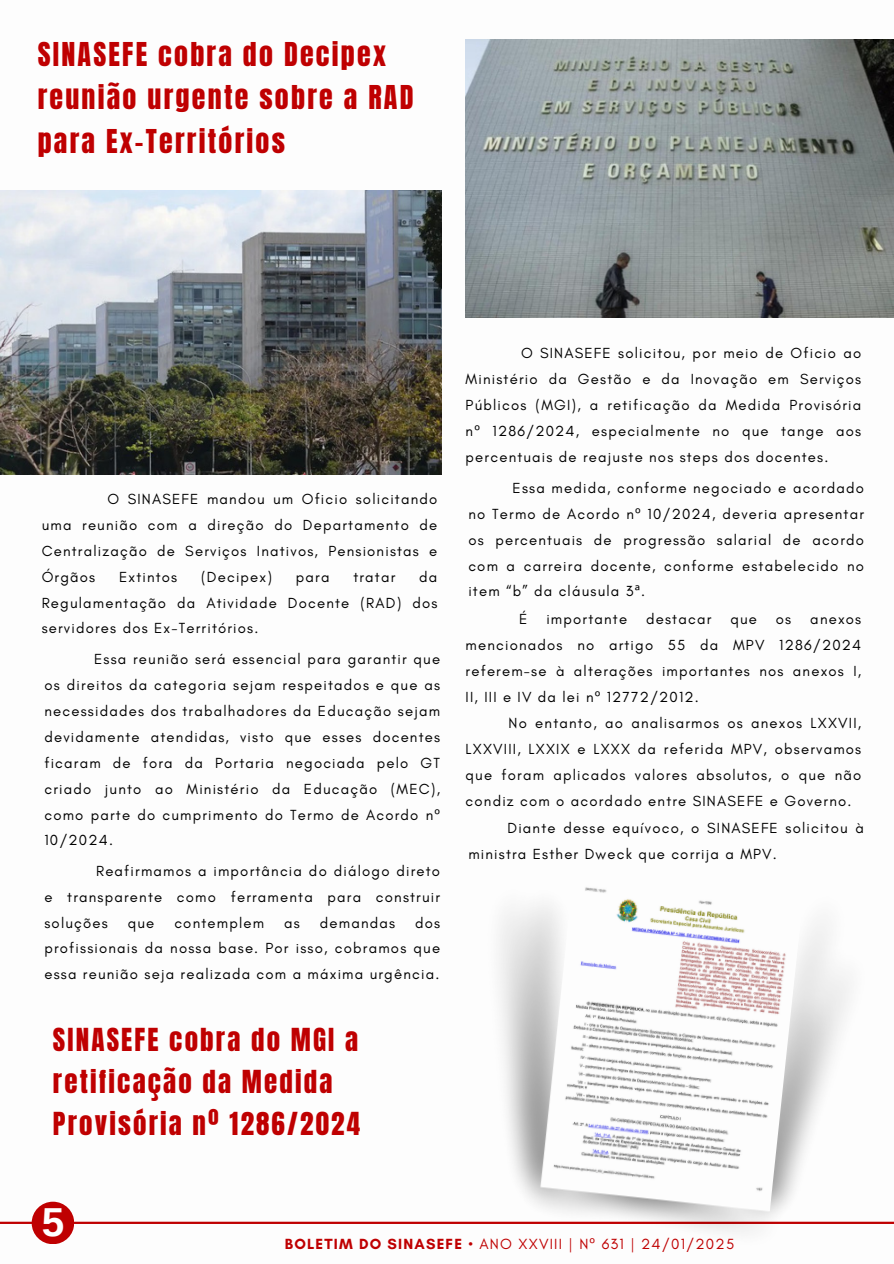
<style>
.page{position:relative;width:894px;height:1264px;background:#fff}
.page>*{position:absolute;margin:0;border:0;box-sizing:border-box;transform-origin:0 0}
.t1{font:700 40.5px "Arimo";color:#fff}
.t2{font:27.9px/43.5px "Anton";letter-spacing:.08em;color:#bf0001}
.t3{font:27px/42px "Anton";letter-spacing:.08em;color:#bf0001}
.t4{font:15px "Glacial Indifference";letter-spacing:.08em;color:#bf0001}
.t5{font:14.85px/25.8px "Glacial Indifference";letter-spacing:.08em;color:#000;text-align:justify}
.s1{font-family:"Noto Sans"}
.s2{font-weight:700}
</style>
<div class="page">
<hr style="left:0;top:1221px;width:893px;height:2px;background:#bf0001">
<div style="left:32px;top:1201px;width:42px;height:43px;background:#bf0001;border-radius:50%"></div>
<img style="left:0;top:190px;width:441px;height:284px">
<img style="left:465px;top:39px;width:428px;height:278px">
<img style="left:450px;top:887px;width:435px;height:346px">
<p class="t2" style="left:38px;top:33px;width:377px">SINASEFE cobra do Decipex reunião urgente sobre a RAD para Ex-Territórios</p>
<p class="t5" style="left:42px;top:486px;width:397px;text-indent:66px">O SINASEFE mandou um Oficio solicitando uma reunião com a direção do Departamento de Centralização de Serviços Inativos, Pensionistas e Órgãos</p>
<p class="t5" style="left:42px;top:563px;width:397px;text-indent:377px">da Regulamentação da Atividade Docente (RAD) dos servidores dos Ex-Territórios.</p>
<p class="t5" style="left:119px;top:563px;width:60px">Extintos</p>
<p class="t5" style="left:201px;top:563px;width:72px">(Decipex)</p>
<p class="t5" style="left:296px;top:563px;width:35px">para</p>
<p class="t5" style="left:353px;top:563px;width:43px">tratar</p>
<p class="t5" style="left:44px;top:646px;width:397px;text-indent:50px">Essa reunião será essencial para garantir que os direitos da categoria sejam respeitados e que as necessidades dos trabalhadores da Educação sejam devidamente atendidas, visto que esses docentes ficaram de fora da Portaria negociada pelo GT criado junto ao Ministério da Educação (MEC), como parte do cumprimento do Termo de Acordo n<span class="s1">º </span>10/2024.</p>
<p class="t5" style="left:44px;top:857px;width:397px;text-indent:52px">Reafirmamos a importância do diálogo direto e transparente como ferramenta para construir soluções</p>
<p class="t5" style="left:44px;top:909px;width:397px;text-indent:370px">dos profissionais da nossa base. Por isso, cobramos que essa reunião seja realizada com a máxima urgência.</p>
<p class="t5" style="left:128px;top:909px;width:28px">que</p>
<p class="t5" style="left:174px;top:909px;width:91px">contemplem</p>
<p class="t5" style="left:284px;top:909px;width:17px">as</p>
<p class="t5" style="left:320px;top:909px;width:77px">demandas</p>
<p class="t3" style="left:53px;top:1019px;width:308px">SINASEFE cobra do MGI a retificação da Medida<br>Provisória nº 1286/2024</p>
<p class="t5" style="left:465px;top:340px;width:397px;text-indent:55px">O SINASEFE solicitou, por meio de Oficio ao Ministério da Gestão e da Inovação em Serviços Públicos (MGI), a retificação da Medida Provisória n<span class="s1">º</span> 1286/2024, especialmente no que tange aos percentuais de reajuste nos steps dos docentes.</p>
<p class="t5" style="left:468px;top:475px;width:397px;text-indent:44px">Essa medida, conforme negociado e acordado no Termo de Acordo n<span class="s1">º</span> 10/2024, deveria apresentar os percentuais de progressão salarial de acordo com a carreira docente, conforme estabelecido no item “b” da cláusula 3<span class="s1">ª</span>.</p>
<p class="t5" style="left:519px;top:605px;width:10px">É</p>
<p class="t5" style="left:546px;top:605px;width:82px">importante</p>
<p class="t5" style="left:646px;top:605px;width:67px">destacar</p>
<p class="t5" style="left:730px;top:605px;width:28px">que</p>
<p class="t5" style="left:775px;top:605px;width:17px">os</p>
<p class="t5" style="left:465px;top:605px;width:397px;text-indent:344px">anexos mencionados no artigo 55 da MPV 1286/2024 referem-se à alterações importantes nos anexos I, II, III e IV da lei n<span class="s1">º</span> 12772/2012.</p>
<p class="t5" style="left:465px;top:710px;width:397px;text-indent:43px">No entanto, ao analisarmos os anexos LXXVII, LXXVIII, LXXIX e LXXX da referida MPV, observamos que foram aplicados valores absolutos, o que não condiz com o acordado entre SINASEFE e Governo.</p>
<p class="t5" style="left:468px;top:815px;width:397px;text-indent:39px">Diante desse equívoco, o SINASEFE solicitou à ministra Esther Dweck que corrija a MPV.</p>
<h1 class="t1" style="left:42px;top:1199px;width:24px">5</h1>
<p class="t4" style="left:285px;top:1234px;width:451px"><span class="s2">BOLETIM DO SINASEFE</span> • ANO XXVIII | N<span class="s1">º</span> 631 | 24/01/2025</p>
</div>
